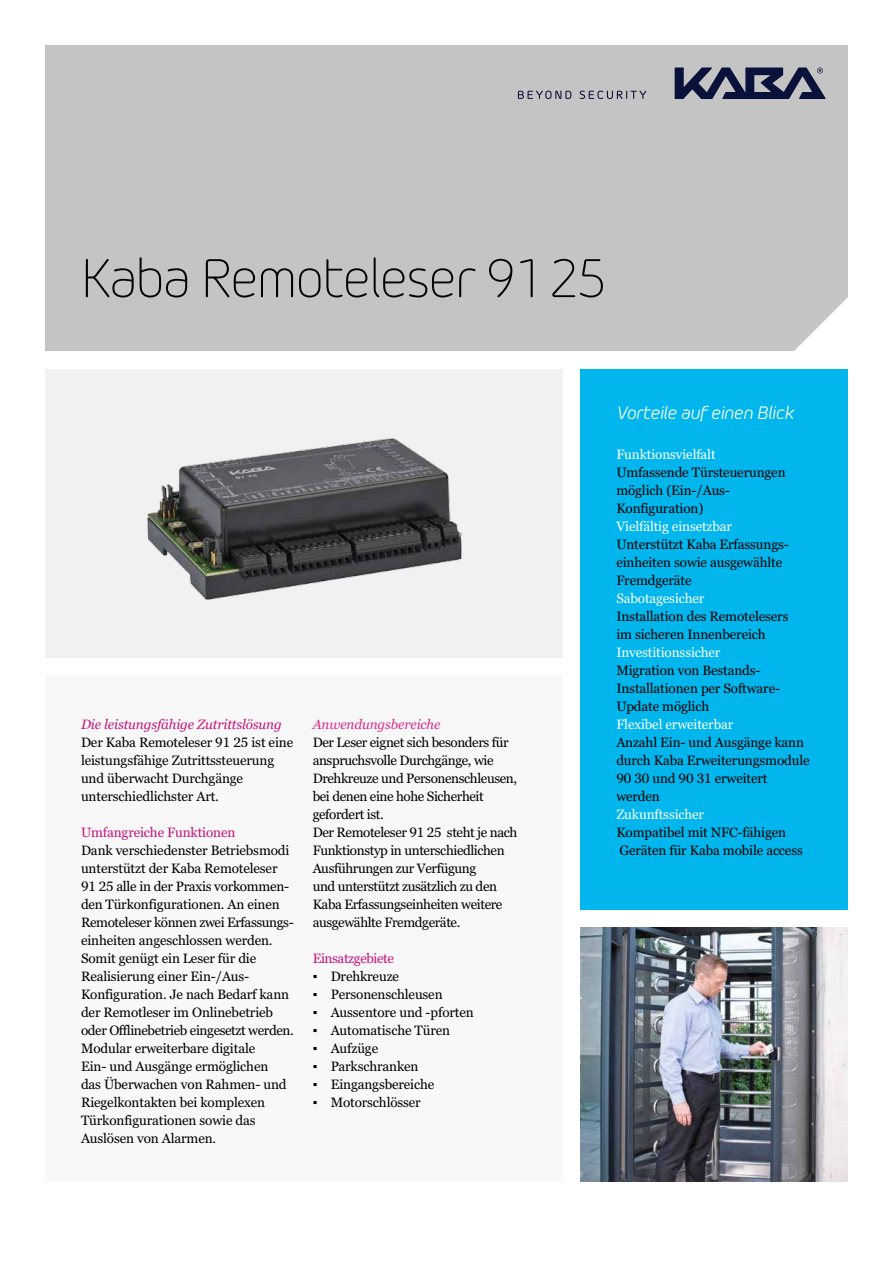
<style>
.page{position:relative;width:893px;height:1263px;background:#fff}
.page>*{position:absolute;margin:0;border:0;box-sizing:border-box;transform-origin:0 0}
.t1{font:300 54px "Morebi Rounded";letter-spacing:-.03em;color:#000}
.t2{font:italic 18px "Morebi Rounded";letter-spacing:-.025em;color:#fff}
.t3{font:13.5px/18px "Georgia Pro";letter-spacing:-.01em;color:#000}
.t4{font:13.5px/18px "Georgia Pro";letter-spacing:-.03em;color:#000}
.t5{font:13.5px "Georgia Pro";letter-spacing:-.01em;color:#fff}
.t6{font:italic 13.5px "Georgia Pro";letter-spacing:-.01em;color:#c9137a}
.t7{font:13.5px "Georgia Pro";letter-spacing:-.01em;color:#c9137a}
.t8{font:italic 13.5px "Georgia Pro";letter-spacing:-.01em;color:#db2b88}
.t9{font:13.5px "Georgia Pro";letter-spacing:-.03em;color:#c9137a}
</style>
<div class="page">
<div style="left:45px;top:45px;width:803px;height:306px;background:#c5c4c5"></div>
<div style="left:45px;top:369px;width:517px;height:288px;background:#f2f1f2"></div>
<img style="left:147px;top:438px;width:315px;height:162px">
<div style="left:45px;top:675px;width:517px;height:507px;background:#f9f8f9"></div>
<div style="left:580px;top:369px;width:268px;height:540px;background:#00b6ed"></div>
<img style="left:580px;top:927px;width:268px;height:255px">
<svg style="left:675px;top:68px;width:150px;height:31px;background:#535870"></svg>
<svg style="left:518px;top:91px;width:128px;height:8px"></svg>
<h1 class="t1" style="left:81px;top:242px;width:527px">Kaba Remoteleser 9125</h1>
<p class="t6" style="left:81px;top:717px;width:202px">Die leistungsfähige Zutrittslösung</p>
<p class="t3" style="left:81px;top:734px;width:214px">Der Kaba Remoteleser 91 25 ist eine leistungsfähige Zutrittssteuerung und überwacht Durchgänge unterschiedlichster Art.</p>
<p class="t7" style="left:81px;top:825px;width:156px">Umfangreiche Funktionen</p>
<p class="t3" style="left:81px;top:842px;width:214px">Dank verschiedenster Betriebsmodi unterstützt der Kaba Remoteleser<br>91 25 alle in der Praxis vorkommen&shy;den Türkonfigurationen. An einen<br>Remoteleser können zwei Erfassungs&shy;einheiten angeschlossen werden.<br>Somit genügt ein Leser für die<br>Realisierung einer Ein-/Aus-<br>Konfiguration. Je nach Bedarf kann der Remotleser im Onlinebetrieb oder Offlinebetrieb eingesetzt werden.<br>Modular erweiterbare digitale<br>Ein- und Ausgänge ermöglichen<br>das Überwachen von Rahmen- und<br>Riegelkontakten bei komplexen<br>Türkonfigurationen sowie das<br>Auslösen von Alarmen.</p>
<p class="t8" style="left:313px;top:717px;width:129px">Anwendungsbereiche</p>
<p class="t4" style="left:313px;top:734px;width:206px">Der Leser eignet sich besonders für anspruchsvolle Durchgänge, wie<br>Drehkreuze und Personenschleusen, bei denen eine hohe Sicherheit gefordert ist.<br>Der Remoteleser 91 25 steht je nach<br>Funktionstyp in unterschiedlichen<br>Ausführungen zur Verfügung<br>und unterstützt zusätzlich zu den<br>Kaba Erfassungseinheiten weitere ausgewählte Fremdgeräte.</p>
<p class="t9" style="left:313px;top:950px;width:83px">Einsatzgebiete</p>
<p class="t3" style="left:313px;top:968px;width:88px">▪ Drehkreuze</p>
<p class="t3" style="left:313px;top:986px;width:132px">▪ Personenschleusen</p>
<p class="t3" style="left:313px;top:1004px;width:163px">▪ Aussentore und -pforten</p>
<p class="t3" style="left:313px;top:1022px;width:139px">▪ Automatische Türen</p>
<p class="t3" style="left:313px;top:1040px;width:67px">▪ Aufzüge</p>
<p class="t3" style="left:313px;top:1058px;width:107px">▪ Parkschranken</p>
<p class="t3" style="left:313px;top:1076px;width:123px">▪ Eingangsbereiche</p>
<p class="t3" style="left:313px;top:1094px;width:110px">▪ Motorschlösser</p>
<h2 class="t2" style="left:616px;top:400px;width:179px">Vorteile auf einen Blick</h2>
<p class="t5" style="left:616px;top:447px;width:101px">Funktionsvielfalt</p>
<p class="t3" style="left:616px;top:464px;width:171px">Umfassende Türsteuerungen möglich (Ein-/Aus-<br>Konfiguration)</p>
<p class="t5" style="left:616px;top:519px;width:117px">Vielfältig einsetzbar</p>
<p class="t3" style="left:616px;top:536px;width:174px">Unterstützt Kaba Erfassungs&shy;einheiten sowie ausgewählte<br>Fremdgeräte</p>
<p class="t5" style="left:616px;top:591px;width:90px">Sabotagesicher</p>
<p class="t3" style="left:616px;top:608px;width:174px">Installation des Remotelesers im sicheren Innenbereich</p>
<p class="t5" style="left:616px;top:645px;width:106px">Investitionssicher</p>
<p class="t3" style="left:616px;top:662px;width:165px">Migration von Bestands-<br>Installationen per Software-<br>Update möglich</p>
<p class="t5" style="left:616px;top:717px;width:118px">Flexibel erweiterbar</p>
<p class="t3" style="left:616px;top:734px;width:195px">Anzahl Ein- und Ausgänge kann durch Kaba Erweiterungsmodule<br>90 30 und 90 31 erweitert werden</p>
<p class="t5" style="left:616px;top:807px;width:89px">Zukunftssicher</p>
<p class="t3" style="left:616px;top:824px;width:188px">Kompatibel mit NFC-fähigen<br>Geräten für Kaba mobile access</p>
</div>
